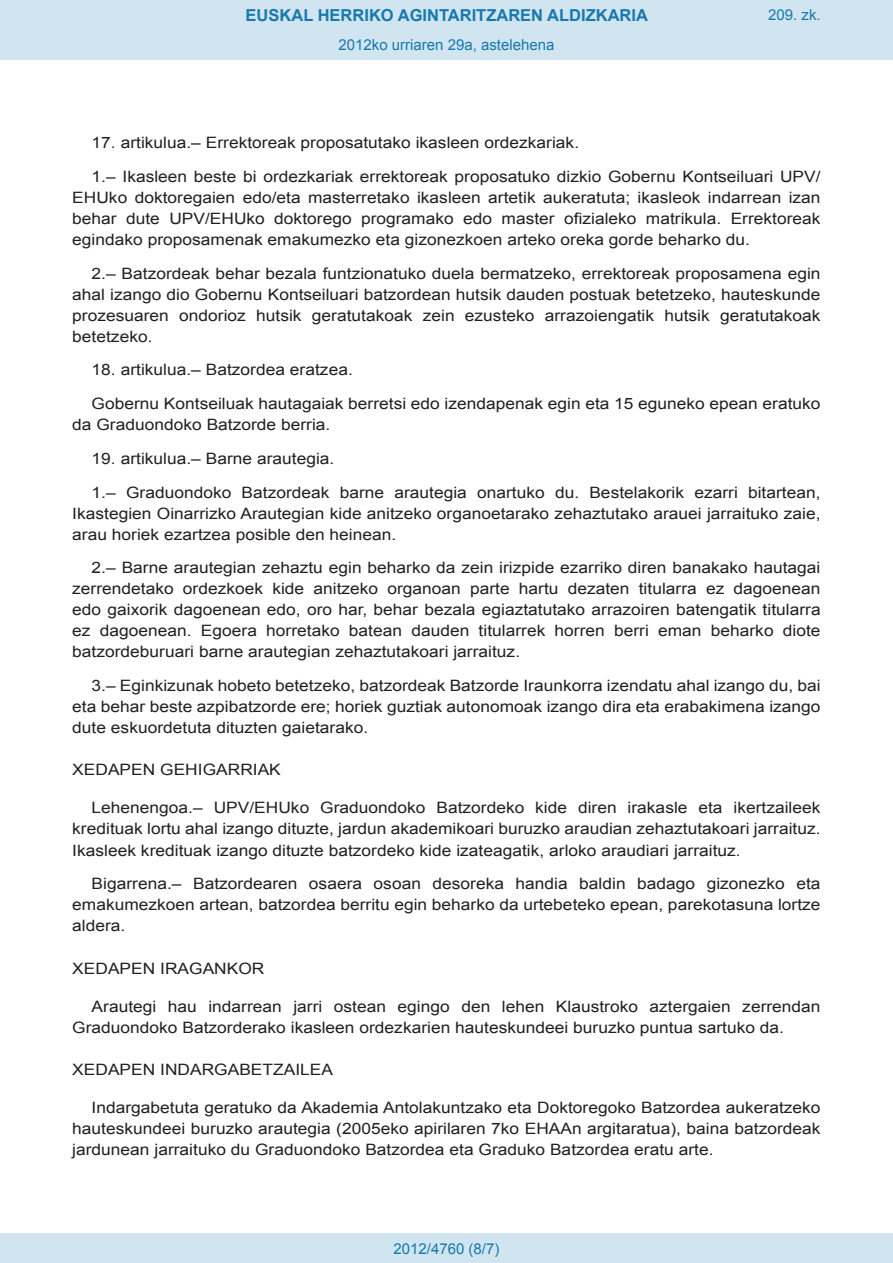
<style>
.page{position:relative;width:893px;height:1263px;background:#fff}
.page>*{position:absolute;margin:0;border:0;box-sizing:border-box;transform-origin:0 0}
.t1{font:700 16.5px "Arial";color:#1879ad}
.BOPVDetalle{font:15.6px/21px "Arial";color:#231f20;text-align:justify;scale:1.11 1}
.BOPVDisposicion{font:15.6px "Arial";color:#231f20;scale:1.11 1}
.Paginacion_Centro{font:15px "Arial";color:#1879ad}
</style>
<div class="page">
<div style="left:0;top:0;width:893px;height:60px;background:#d0e5f0"></div>
<div style="left:0;top:1233px;width:893px;height:30px;background:#d0e5f0"></div>
<p class="t1" style="left:246px;top:4px;width:404px">EUSKAL HERRIKO AGINTARITZAREN ALDIZKARIA</p>
<p class="Paginacion_Centro" style="left:338px;top:35px;width:217px">2012ko urriaren 29a, astelehena</p>
<p class="Paginacion_Centro" style="left:768px;top:5px;width:54px">209. zk.</p>
<p class="BOPVDetalle" style="left:92px;top:132px;width:441px">17. artikulua.– Errektoreak proposatutako ikasleen ordezkariak.</p>
<p class="BOPVDetalle" style="left:72px;top:166px;width:676px;text-indent:19px">1.– Ikasleen beste bi ordezkariak errektoreak proposatuko dizkio Gobernu Kontseiluari UPV/ EHUko doktoregaien edo/eta masterretako ikasleen artetik aukeratuta; ikasleok indarrean izan behar dute UPV/EHUko doktorego programako edo master ofizialeko matrikula. Errektoreak egindako proposamenak emakumezko eta gizonezkoen arteko oreka gorde beharko du.</p>
<p class="BOPVDetalle" style="left:72px;top:263px;width:676px;text-indent:19px">2.– Batzordeak behar bezala funtzionatuko duela bermatzeko, errektoreak proposamena egin ahal izango dio Gobernu Kontseiluari batzordean hutsik dauden postuak betetzeko, hauteskunde prozesuaren ondorioz hutsik geratutakoak zein ezusteko arrazoiengatik hutsik geratutakoak betetzeko.</p>
<p class="BOPVDetalle" style="left:92px;top:360px;width:237px">18. artikulua.– Batzordea eratzea.</p>
<p class="BOPVDetalle" style="left:72px;top:393px;width:676px;text-indent:19px">Gobernu Kontseiluak hautagaiak berretsi edo izendapenak egin eta 15 eguneko epean eratuko da Graduondoko Batzorde berria.</p>
<p class="BOPVDetalle" style="left:92px;top:448px;width:220px">19. artikulua.– Barne arautegia.</p>
<p class="BOPVDetalle" style="left:72px;top:482px;width:676px;text-indent:19px">1.– Graduondoko Batzordeak barne arautegia onartuko du. Bestelakorik ezarri bitartean, Ikastegien Oinarrizko Arautegian kide anitzeko organoetarako zehaztutako arauei jarraituko zaie, arau horiek ezartzea posible den heinean.</p>
<p class="BOPVDetalle" style="left:72px;top:558px;width:676px;text-indent:19px">2.– Barne arautegian zehaztu egin beharko da zein irizpide ezarriko diren banakako hautagai zerrendetako ordezkoek kide anitzeko organoan parte hartu dezaten titularra ez dagoenean edo gaixorik dagoenean edo, oro har, behar bezala egiaztatutako arrazoiren batengatik titularra ez dagoenean. Egoera horretako batean dauden titularrek horren berri eman beharko diote batzordeburuari barne arautegian zehaztutakoari jarraituz.</p>
<p class="BOPVDetalle" style="left:72px;top:675px;width:676px;text-indent:19px">3.– Eginkizunak hobeto betetzeko, batzordeak Batzorde Iraunkorra izendatu ahal izango du, bai eta behar beste azpibatzorde ere; horiek guztiak autonomoak izango dira eta erabakimena izango dute eskuordetuta dituzten gaietarako.</p>
<p class="BOPVDisposicion" style="left:72px;top:760px;width:189px">XEDAPEN GEHIGARRIAK</p>
<p class="BOPVDetalle" style="left:72px;top:798px;width:676px;text-indent:19px">Lehenengoa.– UPV/EHUko Graduondoko Batzordeko kide diren irakasle eta ikertzaileek kredituak lortu ahal izango dituzte, jardun akademikoari buruzko araudian zehaztutakoari jarraituz.<br>Ikasleek kredituak izango dituzte batzordeko kide izateagatik, arloko araudiari jarraituz.</p>
<p class="BOPVDetalle" style="left:72px;top:873px;width:676px;text-indent:19px">Bigarrena.– Batzordearen osaera osoan desoreka handia baldin badago gizonezko eta emakumezkoen artean, batzordea berritu egin beharko da urtebeteko epean, parekotasuna lortze aldera.</p>
<p class="BOPVDisposicion" style="left:72px;top:958px;width:175px">XEDAPEN IRAGANKOR</p>
<p class="BOPVDetalle" style="left:72px;top:996px;width:676px;text-indent:19px">Arautegi hau indarrean jarri ostean egingo den lehen Klaustroko aztergaien zerrendan<br>Graduondoko Batzorderako ikasleen ordezkarien hauteskundeei buruzko puntua sartuko da.</p>
<p class="BOPVDisposicion" style="left:72px;top:1059px;width:236px">XEDAPEN INDARGABETZAILEA</p>
<p class="BOPVDetalle" style="left:72px;top:1097px;width:676px;text-indent:19px">Indargabetuta geratuko da Akademia Antolakuntzako eta Doktoregoko Batzordea aukeratzeko hauteskundeei buruzko arautegia (2005eko apirilaren 7ko EHAAn argitaratua), baina batzordeak jardunean jarraituko du Graduondoko Batzordea eta Graduko Batzordea eratu arte.</p>
<p class="Paginacion_Centro" style="left:393px;top:1238px;width:107px">2012/4760 (8/7)</p>
</div>
